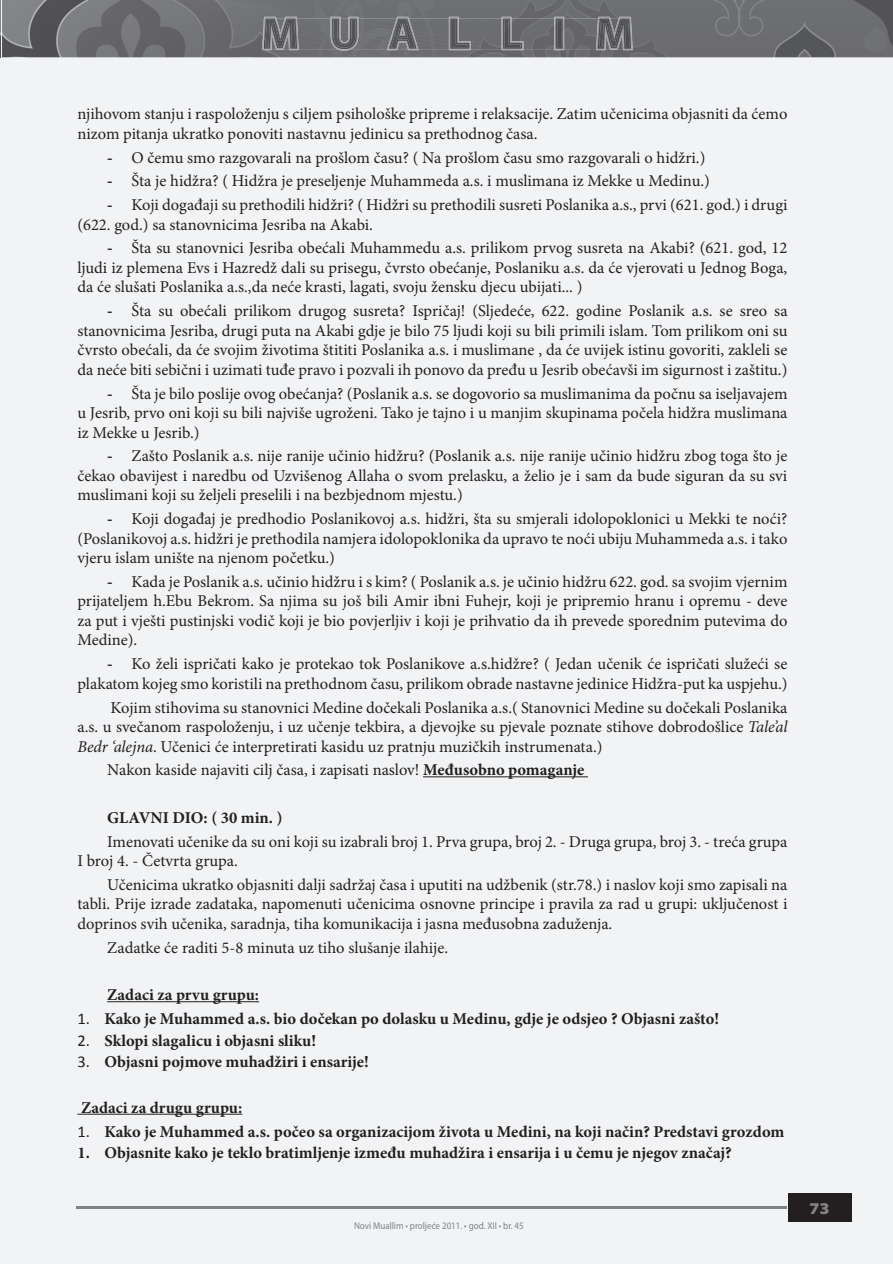
<style>
.page{position:relative;width:893px;height:1264px;background:#fff}
.page>*{position:absolute;margin:0;border:0;box-sizing:border-box;transform-origin:0 0}
.t1{font:16.5px/19.5px "Minion Pro";color:#231f20;text-align:justify}
.t2{font:700 16.5px "Minion Pro";color:#231f20}
.t3{font:900 semi-expanded 16.5px "Myriad Pro";color:#808285}
.t4{font:9.9px "Myriad Pro";color:#808285;scale:.91 1}
.s1{font-family:"Times New Roman"}
.s2{font-style:italic}
.s3{font-weight:700}
.s4{font-family:"Calibri";font-weight:400}
</style>
<div class="page">
<div style="left:0;top:0;width:893px;height:1263px;background:#f2f3f4"></div>
<img style="left:0;top:0;width:893px;height:57px">
<img style="left:655px;top:45px;width:120px;height:12px">
<img style="left:262px;top:17px;width:371px;height:34px">
<img style="left:264px;top:18px;width:367px;height:31px">
<div style="left:788px;top:1193px;width:63px;height:28px;background:#231f20"></div>
<hr style="left:76px;top:1206px;width:711px;height:2px;background:#808285">
<hr style="left:423px;top:776px;width:165px;height:1px;background:#231f20">
<hr style="left:107px;top:1001px;width:152px;height:1px;background:#231f20">
<hr style="left:77px;top:1113px;width:165px;height:1px;background:#231f20">
<p class="t1" style="left:77px;top:104px;width:711px">njihovom stanju i raspoloženju s ciljem psihološke pripreme i relaksacije. Zatim učenicima objasniti da ćemo nizom pitanja ukratko ponoviti nastavnu jedinicu sa prethodnog časa.</p>
<p class="t1" style="left:107px;top:148px;width:600px"><span class="s1">-</span> O čemu smo razgovarali na prošlom času? ( Na prošlom času smo razgovarali o hidžri.)</p>
<p class="t1" style="left:107px;top:171px;width:604px"><span class="s1">-</span> Šta je hidžra? ( Hidžra je preseljenje Muhammeda a.s. i muslimana iz Mekke u Medinu.)</p>
<p class="t1" style="left:77px;top:195px;width:712px;text-indent:30px"><span class="s1">-</span> Koji događaji su prethodili hidžri? ( Hidžri su prethodili susreti Poslanika a.s., prvi (621. god.) i drugi (622. god.) sa stanovnicima Jesriba na Akabi.</p>
<p class="t1" style="left:77px;top:238px;width:711px;text-indent:30px"><span class="s1">-</span> Šta su stanovnici Jesriba obećali Muhammedu a.s. prilikom prvog susreta na Akabi? (621. god, 12 ljudi iz plemena Evs i Hazredž dali su prisegu, čvrsto obećanje, Poslaniku a.s. da će vjerovati u Jednog Boga, da će slušati Poslanika a.s.,da neće krasti, lagati, svoju žensku djecu ubijati... )</p>
<p class="t1" style="left:77px;top:301px;width:712px;text-indent:30px"><span class="s1">-</span> Šta su obećali prilikom drugog susreta? Ispričaj! (Sljedeće, 622. godine Poslanik a.s. se sreo sa stanovnicima Jesriba, drugi puta na Akabi gdje je bilo 75 ljudi koji su bili primili islam. Tom prilikom oni su čvrsto obećali, da će svojim životima štititi Poslanika a.s. i muslimane , da će uvijek istinu govoriti, zakleli se da neće biti sebični i uzimati tuđe pravo i pozvali ih ponovo da pređu u Jesrib obećavši im sigurnost i zaštitu.)</p>
<p class="t1" style="left:77px;top:383px;width:712px;text-indent:30px"><span class="s1">-</span> Šta je bilo poslije ovog obećanja? (Poslanik a.s. se dogovorio sa muslimanima da počnu sa iseljavajem u Jesrib, prvo oni koji su bili najviše ugroženi. Tako je tajno i u manjim skupinama počela hidžra muslimana iz Mekke u Jesrib.)</p>
<p class="t1" style="left:77px;top:446px;width:712px;text-indent:30px"><span class="s1">-</span> Zašto Poslanik a.s. nije ranije učinio hidžru? (Poslanik a.s. nije ranije učinio hidžru zbog toga što je čekao obavijest i naredbu od Uzvišenog Allaha o svom prelasku, a želio je i sam da bude siguran da su svi muslimani koji su željeli preselili i na bezbjednom mjestu.)</p>
<p class="t1" style="left:77px;top:509px;width:712px;text-indent:30px"><span class="s1">-</span> Koji događaj je predhodio Poslanikovoj a.s. hidžri, šta su smjerali idolopoklonici u Mekki te noći? (Poslanikovoj a.s. hidžri je prethodila namjera idolopoklonika da upravo te noći ubiju Muhammeda a.s. i tako vjeru islam unište na njenom početku.)</p>
<p class="t1" style="left:77px;top:572px;width:712px;text-indent:30px"><span class="s1">-</span> Kada je Poslanik a.s. učinio hidžru i s kim? ( Poslanik a.s. je učinio hidžru 622. god. sa svojim vjernim prijateljem h.Ebu Bekrom. Sa njima su još bili Amir ibni Fuhejr, koji je pripremio hranu i opremu - deve za put i vješti pustinjski vodič koji je bio povjerljiv i koji je prihvatio da ih prevede sporednim putevima do Medine).</p>
<p class="t1" style="left:77px;top:654px;width:712px;text-align:right"><span class="s1">-</span> Ko želi ispričati kako je protekao tok Poslanikove a.s.hidžre? ( Jedan učenik će ispričati služeći se plakatom kojeg smo koristili na prethodnom času, prilikom obrade nastavne jedinice Hidžra-put ka uspjehu.)</p>
<p class="t1" style="left:77px;top:697px;width:712px;text-indent:33px">Kojim stihovima su stanovnici Medine dočekali Poslanika a.s.( Stanovnici Medine su dočekali Poslanika a.s. u svečanom raspoloženju, i uz učenje tekbira, a djevojke su pjevale poznate stihove dobrodošlice <span class="s2">Tale’al Bedr ‘alejna</span>. Učenici će interpretirati kasidu uz pratnju muzičkih instrumenata.)</p>
<p class="t1" style="left:107px;top:760px;width:479px">Nakon kaside najaviti cilj časa, i zapisati naslov! <span class="s3">Međusobno pomaganje</span></p>
<p class="t2" style="left:107px;top:805px;width:177px">GLAVNI DIO: ( 30 min. )</p>
<p class="t1" style="left:77px;top:831px;width:712px;text-indent:30px">Imenovati učenike da su oni koji su izabrali broj 1. Prva grupa, broj 2. - Druga grupa, broj 3. - treća grupa<br>I broj 4. - Četvrta grupa.</p>
<p class="t1" style="left:77px;top:874px;width:712px;text-indent:30px">Učenicima ukratko objasniti dalji sadržaj časa i uputiti na udžbenik (str.78.) i naslov koji smo zapisali na tabli. Prije izrade zadataka, napomenuti učenicima osnovne principe i pravila za rad u grupi: uključenost i doprinos svih učenika, saradnja, tiha komunikacija i jasna međusobna zaduženja.</p>
<p class="t1" style="left:107px;top:937px;width:342px">Zadatke će raditi 5-8 minuta uz tiho slušanje ilahije.</p>
<p class="t2" style="left:107px;top:983px;width:153px">Zadaci za prvu grupu:</p>
<p class="t2" style="left:77px;top:1007px;width:643px"><span class="s4">1.</span> Kako je Muhammed a.s. bio dočekan po dolasku u Medinu, gdje je odsjeo ? Objasni zašto!</p>
<p class="t2" style="left:77px;top:1028px;width:240px"><span class="s4">2.</span> Sklopi slagalicu i objasni sliku!</p>
<p class="t2" style="left:77px;top:1050px;width:293px"><span class="s4">3.</span> Objasni pojmove muhadžiri i ensarije!</p>
<p class="t2" style="left:81px;top:1095px;width:163px">Zadaci za drugu grupu:</p>
<p class="t2" style="left:77px;top:1119px;width:709px"><span class="s4">1.</span> Kako je Muhammed a.s. počeo sa organizacijom života u Medini, na koji način? Predstavi grozdom</p>
<p class="t2" style="left:77px;top:1141px;width:656px">1. Objasnite kako je teklo bratimljenje između muhadžira i ensarija i u čemu je njegov značaj?</p>
<p class="t4" style="left:354px;top:1219px;width:188px">Novi Muallim • proljeće 2011. • god. XII • br. 45</p>
<p class="t3" style="left:809px;top:1198px;width:22px">73</p>
</div>
